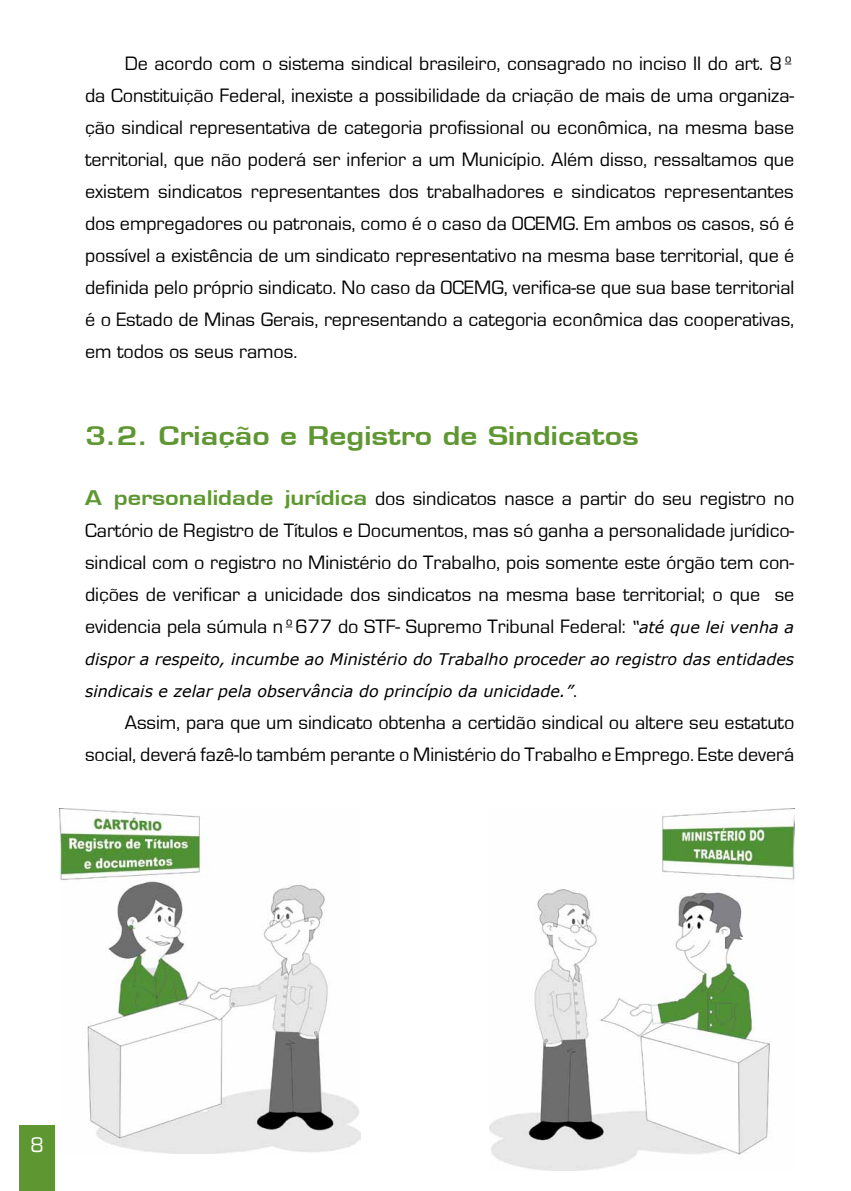
<style>
.page{position:relative;width:851px;height:1191px;background:#fff}
.page>*{position:absolute;margin:0;border:0;box-sizing:border-box;transform-origin:0 0}
.t1{font:700 28px "Eurose";color:#5e9732}
.t2{font:22px "Eurostile";color:#fff}
.t3{font:20px/32px "Eurostile";color:#000;text-align:justify}
.t4{font:italic 16px/32px "Verdana";color:#000}
.s1{font-family:"Eurose";font-weight:700;font-size:22px;color:#5e9732}
.s2{font-family:"Verdana";font-style:italic;font-size:16px}
.s3{font-family:"Eurostile";font-style:normal;font-size:20px}
</style>
<div class="page">
<div style="left:20px;top:1125px;width:35px;height:66px;background:#5e9732"></div>
<img style="left:60px;top:808px;width:300px;height:345px">
<img style="left:489px;top:808px;width:305px;height:362px">
<p class="t3" style="left:85px;top:48px;width:710px;text-indent:40px">De acordo com o sistema sindical brasileiro, consagrado no inciso II do art. 8º da Constituição Federal, inexiste a possibilidade da criação de mais de uma organiza&shy;ção sindical representativa de categoria profissional ou econômica, na mesma base territorial, que não poderá ser inferior a um Município. Além disso, ressaltamos que existem sindicatos representantes dos trabalhadores e sindicatos representantes dos empregadores ou patronais, como é o caso da OCEMG. Em ambos os casos, só é possível a existência de um sindicato representativo na mesma base territorial, que é definida pelo próprio sindicato. No caso da OCEMG, verifica-se que sua base territorial é o Estado de Minas Gerais, representando a categoria econômica das cooperativas, em todos os seus ramos.</p>
<h1 class="t1" style="left:85px;top:420px;width:555px">3.2. Criação e Registro de Sindicatos</h1>
<p class="t3" style="left:85px;top:483px;width:710px"><span class="s1">A personalidade jurídica</span> dos sindicatos nasce a partir do seu registro no Cartório de Registro de Títulos e Documentos, mas só ganha a personalidade jurídico&shy;sindical com o registro no Ministério do Trabalho, pois somente este órgão tem con&shy;dições de verificar a unicidade dos sindicatos na mesma base territorial; o que se evidencia pela súmula nº677 do STF- Supremo Tribunal Federal: <span class="s2">“até que lei venha a</span></p>
<p class="t4" style="left:85px;top:643px;width:710px">dispor a respeito, incumbe ao Ministério do Trabalho proceder ao registro das entidades sindicais e zelar pela observância do princípio da unicidade.”<span class="s3">.</span></p>
<p class="t3" style="left:85px;top:707px;width:710px;text-align:right">Assim, para que um sindicato obtenha a certidão sindical ou altere seu estatuto social, deverá fazê-lo também perante o Ministério do Trabalho e Emprego. Este deverá</p>
<p class="t2" style="left:30px;top:1133px;width:15px">8</p>
</div>
